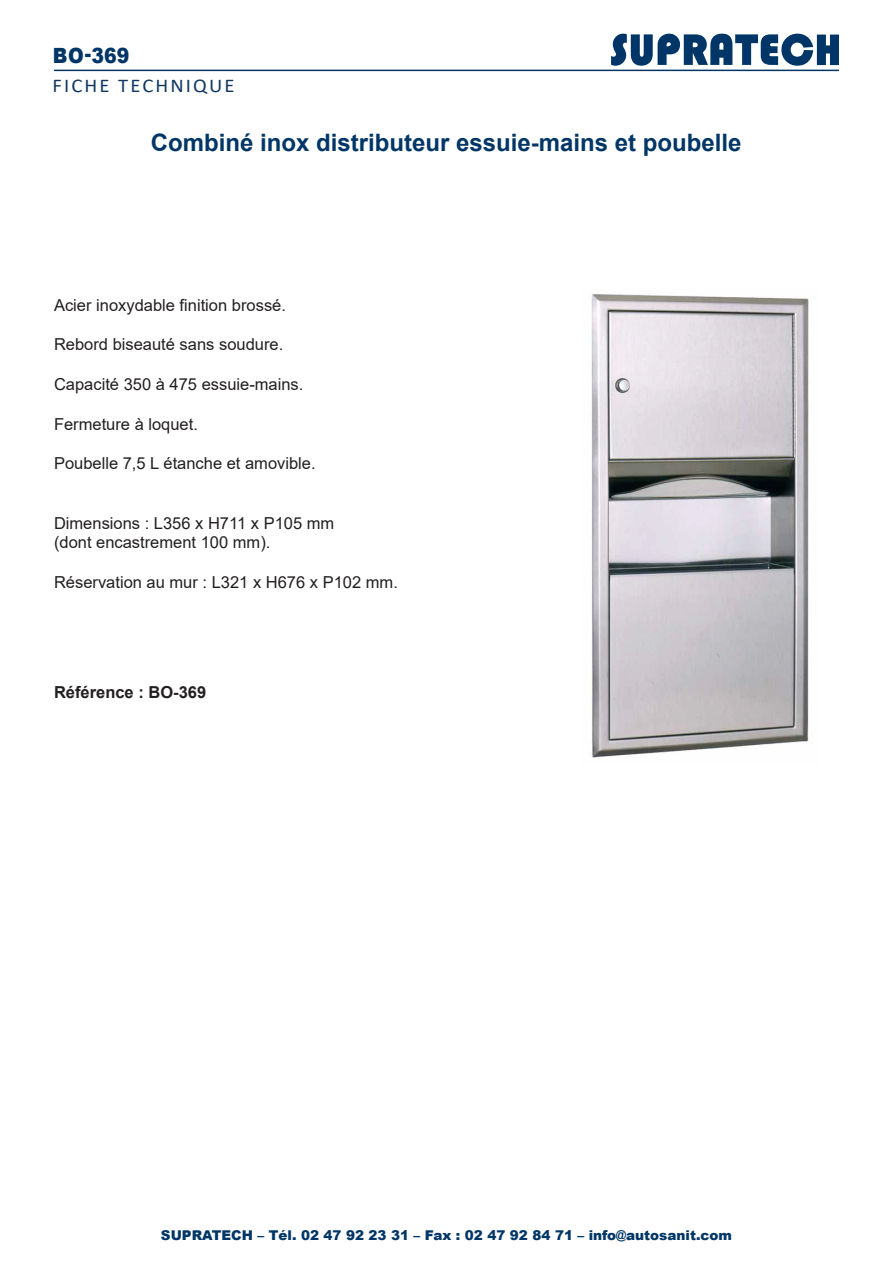
<style>
.page{position:relative;width:893px;height:1263px;background:#fff}
.page>*{position:absolute;margin:0;border:0;box-sizing:border-box;transform-origin:0 0}
.t1{font:700 24px "Arial";color:#003667}
.t2{font:900 21px "Arial";color:#003667;scale:.9 1}
.t3{font:19.5px "Calibri";letter-spacing:.1em;color:#113861;scale:1.06 1}
.t4{font:16.5px "Arial";color:#231f20}
.t5{font:700 16.5px "Arial";color:#231f20}
.t6{font:900 13.5px "Arial";color:#003667}
</style>
<div class="page">
<svg style="left:611px;top:34px;width:228px;height:32px"></svg>
<hr style="left:54px;top:70px;width:785px;height:1px;background:#003667">
<img style="left:591px;top:294px;width:218px;height:464px">
<p class="t2" style="left:53px;top:40px;width:87px">BO-369</p>
<p class="t3" style="left:53px;top:72px;width:173px">FICHE TECHNIQUE</p>
<p class="t1" style="left:151px;top:126px;width:592px">Combiné inox distributeur essuie-mains et poubelle</p>
<p class="t4" style="left:54px;top:294px;width:234px">Acier inoxydable finition brossé.</p>
<p class="t4" style="left:54px;top:333px;width:231px">Rebord biseauté sans soudure.</p>
<p class="t4" style="left:54px;top:373px;width:251px">Capacité 350 à 475 essuie-mains.</p>
<p class="t4" style="left:54px;top:412px;width:145px">Fermeture à loquet.</p>
<p class="t4" style="left:54px;top:452px;width:263px">Poubelle 7,5 L étanche et amovible.</p>
<p class="t4" style="left:54px;top:511px;width:282px">Dimensions : L356 x H711 x P105 mm</p>
<p class="t4" style="left:54px;top:531px;width:218px">(dont encastrement 100 mm).</p>
<p class="t4" style="left:54px;top:571px;width:345px">Réservation au mur : L321 x H676 x P102 mm.</p>
<p class="t5" style="left:54px;top:681px;width:154px">Référence : BO-369</p>
<p class="t6" style="left:161px;top:1225px;width:572px">SUPRATECH – Tél. 02 47 92 23 31 – Fax : 02 47 92 84 71 – info@autosanit.com</p>
</div>
